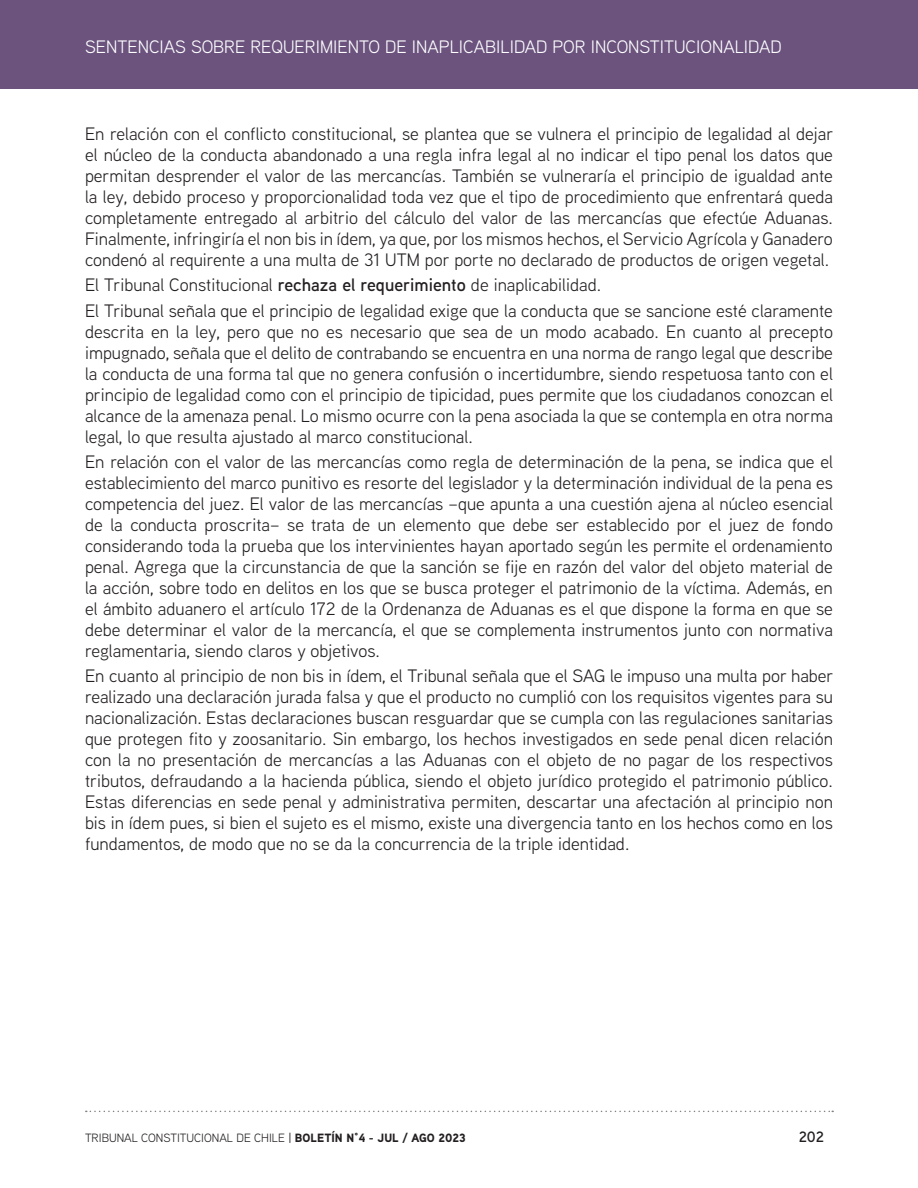
<style>
.page{position:relative;width:918px;height:1188px;background:#fff}
.page>*{position:absolute;margin:0;border:0;box-sizing:border-box;transform-origin:0 0}
.t1{font:18px/21px "Aaux Next";color:#231f20;text-align:justify}
.t2{font:18px "Aaux Next";color:#fff}
.t3{font:600 15px "Aaux Next";color:#231f20}
.t4{font:12px "Aaux Next";color:#231f20}
.s1{font-weight:600}
.s2{font-weight:500}
.s3{font-weight:900}
</style>
<div class="page">
<svg style="left:86px;top:1111px;width:747px;height:1px"></svg>
<div style="left:0;top:0;width:918px;height:88px;background:#6b537e"></div>
<p class="t2" style="left:85px;top:35px;width:698px">SENTENCIAS SOBRE REQUERIMIENTO DE INAPLICABILIDAD POR INCONSTITUCIONALIDAD</p>
<p class="t1" style="left:85px;top:123px;width:750px">En relación con el conflicto constitucional, se plantea que se vulnera el principio de legalidad al dejar el núcleo de la conducta abandonado a una regla infra legal al no indicar el tipo penal los datos que permitan desprender el valor de las mercancías. También se vulneraría el principio de igualdad ante la ley, debido proceso y proporcionalidad toda vez que el tipo de procedimiento que enfrentará queda completamente entregado al arbitrio del cálculo del valor de las mercancías que efectúe Aduanas.<br>Finalmente, infringiría el non bis in ídem, ya que, por los mismos hechos, el Servicio Agrícola y Ganadero condenó al requirente a una multa de 31 UTM por porte no declarado de productos de origen vegetal.</p>
<p class="t1" style="left:85px;top:272px;width:749px;line-height:25.2px">El Tribunal Constitucional <span class="s1">rechaza el requerimiento</span> de inaplicabilidad.<br>El Tribunal señala que el principio de legalidad exige que la conducta que se sancione esté claramente</p>
<p class="t1" style="left:85px;top:320px;width:750px">descrita en la ley, pero que no es necesario que sea de un modo acabado. En cuanto al precepto impugnado, señala que el delito de contrabando se encuentra en una norma de rango legal que describe la conducta de una forma tal que no genera confusión o incertidumbre, siendo respetuosa tanto con el principio de legalidad como con el principio de tipicidad, pues permite que los ciudadanos conozcan el alcance de la amenaza penal. Lo mismo ocurre con la pena asociada la que se contempla en otra norma legal, lo que resulta ajustado al marco constitucional.</p>
<p class="t1" style="left:85px;top:451px;width:750px">En relación con el valor de las mercancías como regla de determinación de la pena, se indica que el establecimiento del marco punitivo es resorte del legislador y la determinación individual de la pena es competencia del juez. El valor de las mercancías –que apunta a una cuestión ajena al núcleo esencial de la conducta proscrita– se trata de un elemento que debe ser establecido por el juez de fondo considerando toda la prueba que los intervinientes hayan aportado según les permite el ordenamiento penal. Agrega que la circunstancia de que la sanción se fije en razón del valor del objeto material de la acción, sobre todo en delitos en los que se busca proteger el patrimonio de la víctima. Además, en el ámbito aduanero el artículo 172 de la Ordenanza de Aduanas es el que dispone la forma en que se debe determinar el valor de la mercancía, el que se complementa instrumentos junto con normativa reglamentaria, siendo claros y objetivos.</p>
<p class="t1" style="left:85px;top:665px;width:750px">En cuanto al principio de non bis in ídem, el Tribunal señala que el SAG le impuso una multa por haber realizado una declaración jurada falsa y que el producto no cumplió con los requisitos vigentes para su nacionalización. Estas declaraciones buscan resguardar que se cumpla con las regulaciones sanitarias que protegen fito y zoosanitario. Sin embargo, los hechos investigados en sede penal dicen relación con la no presentación de mercancías a las Aduanas con el objeto de no pagar de los respectivos tributos, defraudando a la hacienda pública, siendo el objeto jurídico protegido el patrimonio público.<br>Estas diferencias en sede penal y administrativa permiten, descartar una afectación al principio non bis in ídem pues, si bien el sujeto es el mismo, existe una divergencia tanto en los hechos como en los fundamentos, de modo que no se da la concurrencia de la triple identidad.</p>
<p class="t4" style="left:85px;top:1130px;width:382px">TRIBUNAL CONSTITUCIONAL DE CHILE <span class="s2">|</span> <span class="s3">BOLETÍN N°4 - JUL / AGO 2023</span></p>
<p class="t3" style="left:799px;top:1127px;width:27px">202</p>
</div>
